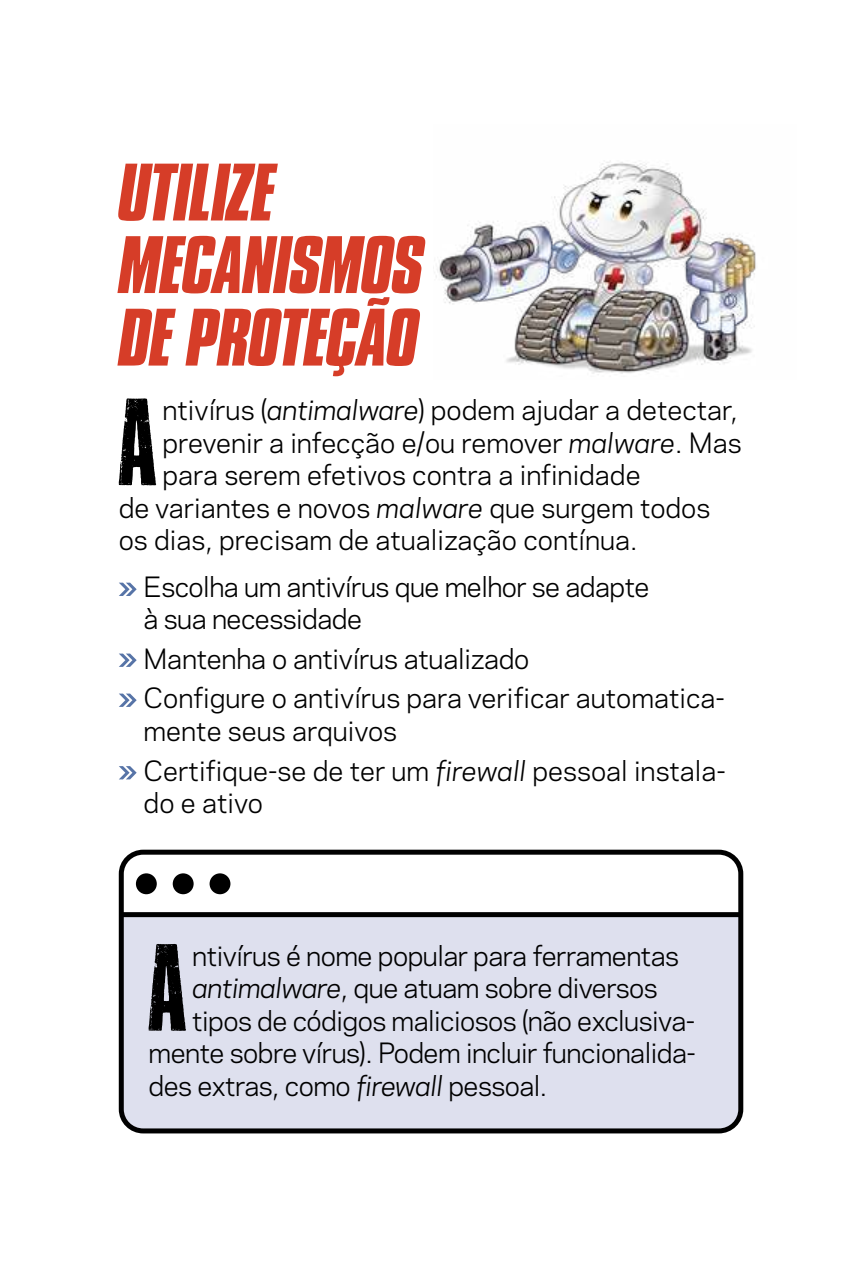
<style>
.page{position:relative;width:851px;height:1276px;background:#fff}
.page>*{position:absolute;margin:0;border:0;box-sizing:border-box;transform-origin:0 0}
.t1{font:103.25px "Cross Town";color:#000}
.t2{font:italic 700 70px/72.5px "Compacta BT";letter-spacing:-.02em;color:#d63d28}
.t3{font:26.25px/39.5px "Galaxie Polaris";letter-spacing:-.01em;color:#000}
.s1{font-style:italic}
</style>
<div class="page">
<svg style="left:119px;top:582px;width:18px;height:14px"></svg>
<svg style="left:119px;top:653px;width:18px;height:14px"></svg>
<svg style="left:119px;top:693px;width:18px;height:14px"></svg>
<svg style="left:119px;top:766px;width:18px;height:13px"></svg>
<img style="left:436px;top:161px;width:320px;height:213px">
<div style="left:125px;top:917px;width:612px;height:210px;background:#dee0ee"></div>
<div style="left:119px;top:849px;width:624px;height:284px;border:5px solid #000;border-radius:22px"></div>
<div style="left:122px;top:912px;width:618px;height:5px;background:#000"></div>
<div style="left:136px;top:873px;width:21px;height:21px;background:#000;border-radius:50%"></div>
<div style="left:173px;top:873px;width:20px;height:21px;background:#000;border-radius:50%"></div>
<div style="left:209px;top:873px;width:21px;height:21px;background:#000;border-radius:50%"></div>
<h2 class="t2" style="left:119px;top:157px;width:307px">UTILIZE<br>MECANISMOS<br>DE PROTEÇÃO</h2>
<h1 class="t1" style="left:119px;top:398px;width:43px">A</h1>
<p class="t3" style="left:162px;top:389px;width:577px">ntivírus (<span class="s1">antimalware</span>) podem ajudar a detectar,</p>
<p class="t3" style="left:162px;top:421px;width:580px">prevenir a infecção e/ou remover <span class="s1">malware</span>. Mas</p>
<p class="t3" style="left:162px;top:454px;width:479px">para serem efetivos contra a infinidade</p>
<p class="t3" style="left:119px;top:486px;width:593px">de variantes e novos <span class="s1">malware</span> que surgem todos</p>
<p class="t3" style="left:119px;top:519px;width:520px">os dias, precisam de atualização contínua.</p>
<p class="t3" style="left:144px;top:569px;width:507px;line-height:32.5px">Escolha um antivírus que melhor se adapte à sua necessidade</p>
<p class="t3" style="left:144px;top:637px;width:582px">Mantenha o antivírus atualizado<br>Configure o antivírus para verificar automatica-</p>
<p class="t3" style="left:144px;top:709px;width:583px">mente seus arquivos<br>Certifique-se de ter um <span class="s1">firewall</span> pessoal instala-</p>
<p class="t3" style="left:144px;top:782px;width:121px">do e ativo</p>
<h1 class="t1" style="left:148px;top:943px;width:43px">A</h1>
<p class="t3" style="left:192px;top:934px;width:488px">ntivírus é nome popular para ferramentas</p>
<p class="t3" style="left:192px;top:966px;width:467px"><span class="s1">antimalware</span>, que atuam sobre diversos</p>
<p class="t3" style="left:192px;top:999px;width:504px">tipos de códigos maliciosos (não exclusiva-</p>
<p class="t3" style="left:148px;top:1031px;width:548px">mente sobre vírus). Podem incluir funcionalida-</p>
<p class="t3" style="left:148px;top:1064px;width:400px">des extras, como <span class="s1">firewall</span> pessoal.</p>
</div>
